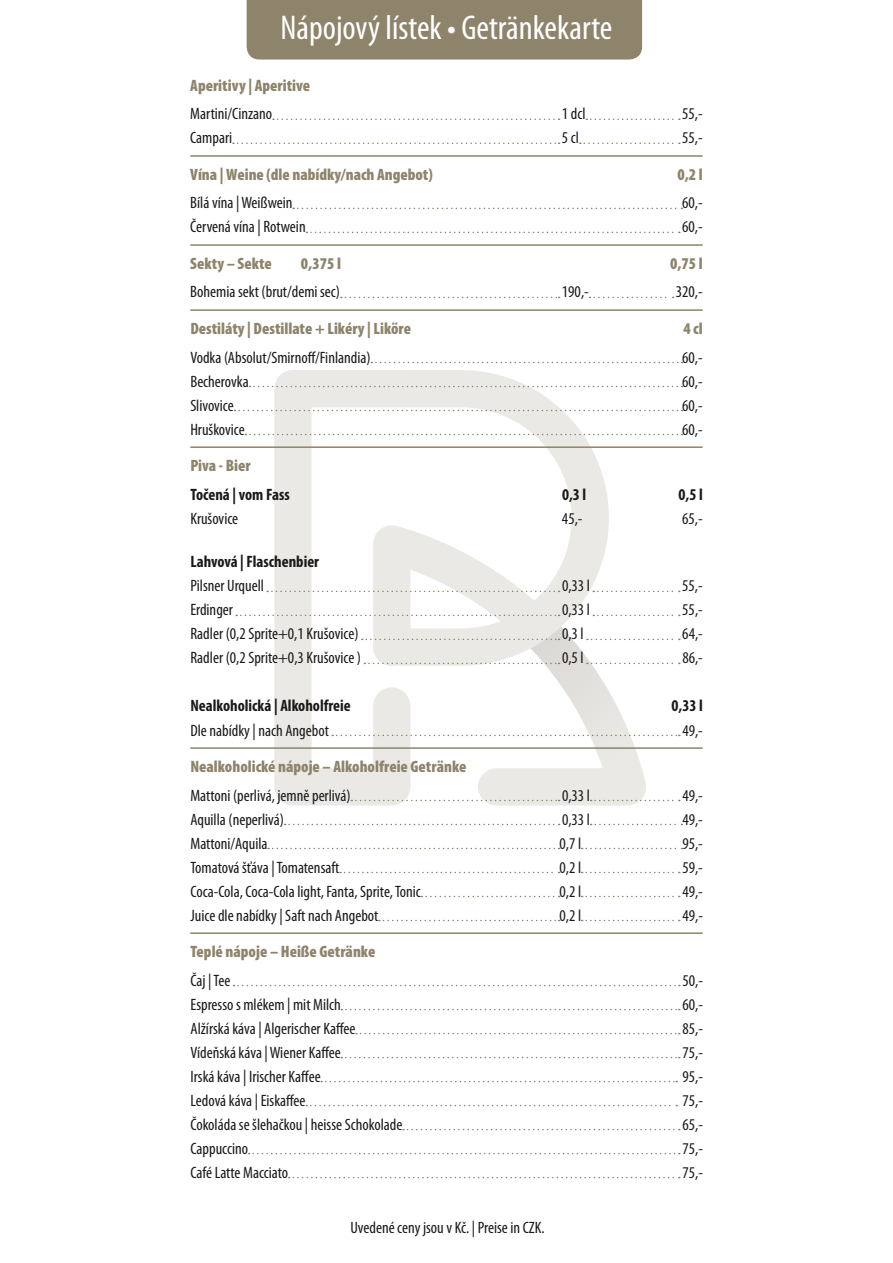
<style>
.page{position:relative;width:893px;height:1263px;background:#fff}
.page>*{position:absolute;margin:0;border:0;box-sizing:border-box;transform-origin:0 0}
.t1{font:condensed 34.5px "Myriad Pro";color:#fff}
.t2{font:condensed 16.5px "Myriad Pro";color:#1a1818}
.t3{font:900 condensed 16.5px "Myriad Pro";color:#8e846c}
.t4{font:700 condensed 16.5px "Myriad Pro";color:#1a1818}
</style>
<div class="page">
<svg style="left:274px;top:370px;width:335px;height:435px"></svg>
<svg style="left:373px;top:524px;width:273px;height:281px;fill:#ebe9e5"></svg>
<div style="left:247px;top:0;width:395px;height:60px;background:#8e846c"></div>
<svg style="left:273px;top:119px;width:287px;height:1px"></svg>
<svg style="left:586px;top:119px;width:94px;height:1px"></svg>
<svg style="left:233px;top:143px;width:327px;height:1px"></svg>
<svg style="left:580px;top:143px;width:100px;height:1px"></svg>
<hr style="left:190px;top:155px;width:513px;height:2px;background:#8e846c">
<svg style="left:293px;top:208px;width:389px;height:1px"></svg>
<svg style="left:306px;top:232px;width:374px;height:1px"></svg>
<hr style="left:190px;top:244px;width:513px;height:2px;background:#8e846c">
<svg style="left:341px;top:297px;width:219px;height:1px"></svg>
<svg style="left:589px;top:297px;width:84px;height:1px"></svg>
<hr style="left:190px;top:309px;width:513px;height:2px;background:#8e846c">
<svg style="left:371px;top:362px;width:311px;height:1px"></svg>
<svg style="left:249px;top:386px;width:433px;height:1px"></svg>
<svg style="left:235px;top:410px;width:447px;height:1px"></svg>
<svg style="left:245px;top:434px;width:437px;height:1px"></svg>
<hr style="left:190px;top:446px;width:513px;height:2px;background:#8e846c">
<svg style="left:267px;top:591px;width:293px;height:1px"></svg>
<svg style="left:593px;top:591px;width:87px;height:1px"></svg>
<svg style="left:236px;top:615px;width:324px;height:1px"></svg>
<svg style="left:593px;top:615px;width:87px;height:1px"></svg>
<svg style="left:332px;top:627px;width:348px;height:155px"></svg>
<hr style="left:190px;top:747px;width:513px;height:2px;background:#8e846c">
<svg style="left:351px;top:800px;width:209px;height:1px"></svg>
<svg style="left:591px;top:800px;width:89px;height:1px"></svg>
<svg style="left:285px;top:824px;width:275px;height:1px"></svg>
<svg style="left:591px;top:824px;width:91px;height:1px"></svg>
<svg style="left:268px;top:848px;width:292px;height:1px"></svg>
<svg style="left:582px;top:848px;width:100px;height:1px"></svg>
<svg style="left:340px;top:872px;width:220px;height:1px"></svg>
<svg style="left:582px;top:872px;width:98px;height:1px"></svg>
<svg style="left:421px;top:896px;width:139px;height:1px"></svg>
<svg style="left:582px;top:896px;width:98px;height:1px"></svg>
<svg style="left:379px;top:920px;width:181px;height:1px"></svg>
<svg style="left:582px;top:920px;width:98px;height:1px"></svg>
<hr style="left:190px;top:932px;width:513px;height:2px;background:#8e846c">
<svg style="left:233px;top:985px;width:447px;height:1px"></svg>
<svg style="left:341px;top:1009px;width:339px;height:1px"></svg>
<svg style="left:356px;top:1033px;width:324px;height:1px"></svg>
<svg style="left:341px;top:1057px;width:339px;height:1px"></svg>
<svg style="left:321px;top:1081px;width:356px;height:1px"></svg>
<svg style="left:306px;top:1105px;width:371px;height:1px"></svg>
<svg style="left:403px;top:1129px;width:277px;height:1px"></svg>
<svg style="left:249px;top:1153px;width:431px;height:1px"></svg>
<svg style="left:289px;top:1177px;width:391px;height:1px"></svg>
<h1 class="t1" style="left:281px;top:6px;width:333px">Nápojový lístek • Getränkekarte</h1>
<p class="t3" style="left:190px;top:75px;width:121px">Aperitivy | Aperitive</p>
<p class="t2" style="left:190px;top:104px;width:83px">Martini/Cinzano</p>
<p class="t2" style="left:562px;top:104px;width:25px">1 dcl</p>
<p class="t2" style="left:682px;top:104px;width:22px">55,-</p>
<p class="t2" style="left:190px;top:128px;width:43px">Campari</p>
<p class="t2" style="left:562px;top:128px;width:19px">5 cl</p>
<p class="t2" style="left:682px;top:128px;width:22px">55,-</p>
<p class="t3" style="left:190px;top:164px;width:244px">Vína | Weine (dle nabídky/nach Angebot)</p>
<p class="t3" style="left:677px;top:164px;width:27px">0,2 l</p>
<p class="t2" style="left:190px;top:193px;width:104px">Bílá vína | Weißwein</p>
<p class="t2" style="left:682px;top:193px;width:22px">60,-</p>
<p class="t2" style="left:190px;top:217px;width:117px">Červená vína | Rotwein</p>
<p class="t2" style="left:682px;top:217px;width:22px">60,-</p>
<p class="t3" style="left:190px;top:253px;width:83px">Sekty – Sekte</p>
<p class="t3" style="left:301px;top:253px;width:42px">0,375 l</p>
<p class="t3" style="left:670px;top:253px;width:34px">0,75 l</p>
<p class="t2" style="left:190px;top:282px;width:151px">Bohemia sekt (brut/demi sec)</p>
<p class="t2" style="left:562px;top:282px;width:28px">190,-</p>
<p class="t2" style="left:676px;top:282px;width:28px">320,-</p>
<p class="t3" style="left:190px;top:318px;width:222px">Destiláty | Destillate + Likéry | Liköre</p>
<p class="t3" style="left:683px;top:318px;width:21px">4 cl</p>
<p class="t2" style="left:190px;top:347px;width:182px">Vodka (Absolut/Smirnoff/Finlandia)</p>
<p class="t2" style="left:682px;top:347px;width:22px">60,-</p>
<p class="t2" style="left:190px;top:371px;width:60px">Becherovka</p>
<p class="t2" style="left:682px;top:371px;width:22px">60,-</p>
<p class="t2" style="left:190px;top:395px;width:45px">Slivovice</p>
<p class="t2" style="left:682px;top:395px;width:22px">60,-</p>
<p class="t2" style="left:190px;top:419px;width:56px">Hruškovice</p>
<p class="t2" style="left:682px;top:419px;width:22px">60,-</p>
<p class="t3" style="left:190px;top:455px;width:62px">Piva - Bier</p>
<p class="t4" style="left:190px;top:484px;width:101px">Točená | vom Fass</p>
<p class="t4" style="left:562px;top:484px;width:26px">0,3 l</p>
<p class="t4" style="left:678px;top:484px;width:26px">0,5 l</p>
<p class="t2" style="left:190px;top:508px;width:49px">Krušovice</p>
<p class="t2" style="left:562px;top:508px;width:22px">45,-</p>
<p class="t2" style="left:682px;top:508px;width:22px">65,-</p>
<p class="t4" style="left:190px;top:552px;width:130px">Lahvová | Flaschenbier</p>
<p class="t2" style="left:190px;top:576px;width:75px">Pilsner Urquell</p>
<p class="t2" style="left:562px;top:576px;width:30px">0,33 l</p>
<p class="t2" style="left:682px;top:576px;width:22px">55,-</p>
<p class="t2" style="left:190px;top:600px;width:44px">Erdinger</p>
<p class="t2" style="left:562px;top:600px;width:30px">0,33 l</p>
<p class="t2" style="left:682px;top:600px;width:22px">55,-</p>
<p class="t2" style="left:190px;top:624px;width:170px">Radler (0,2 Sprite+0,1 Krušovice)</p>
<p class="t2" style="left:562px;top:624px;width:23px">0,3 l</p>
<p class="t2" style="left:682px;top:624px;width:22px">64,-</p>
<p class="t2" style="left:190px;top:648px;width:172px">Radler (0,2 Sprite+0,3 Krušovice )</p>
<p class="t2" style="left:562px;top:648px;width:23px">0,5 l</p>
<p class="t2" style="left:682px;top:648px;width:22px">86,-</p>
<p class="t4" style="left:190px;top:696px;width:162px">Nealkoholická | Alkoholfreie</p>
<p class="t4" style="left:672px;top:696px;width:33px">0,33 l</p>
<p class="t2" style="left:190px;top:720px;width:140px">Dle nabídky | nach Angebot</p>
<p class="t2" style="left:682px;top:720px;width:22px">49,-</p>
<p class="t3" style="left:190px;top:756px;width:277px">Nealkoholické nápoje – Alkoholfreie Getränke</p>
<p class="t2" style="left:190px;top:785px;width:162px">Mattoni (perlivá, jemně perlivá)</p>
<p class="t2" style="left:562px;top:785px;width:30px">0,33 l</p>
<p class="t2" style="left:682px;top:785px;width:22px">49,-</p>
<p class="t2" style="left:190px;top:809px;width:95px">Aquilla (neperlivá)</p>
<p class="t2" style="left:562px;top:809px;width:30px">0,33 l</p>
<p class="t2" style="left:682px;top:809px;width:22px">49,-</p>
<p class="t2" style="left:190px;top:833px;width:79px">Mattoni/Aquila</p>
<p class="t2" style="left:559px;top:833px;width:23px">0,7 l</p>
<p class="t2" style="left:682px;top:833px;width:22px">95,-</p>
<p class="t2" style="left:190px;top:857px;width:150px">Tomatová šťáva | Tomatensaft</p>
<p class="t2" style="left:559px;top:857px;width:23px">0,2 l</p>
<p class="t2" style="left:682px;top:857px;width:22px">59,-</p>
<p class="t2" style="left:190px;top:881px;width:232px">Coca-Cola, Coca-Cola light, Fanta, Sprite, Tonic</p>
<p class="t2" style="left:559px;top:881px;width:23px">0,2 l</p>
<p class="t2" style="left:682px;top:881px;width:22px">49,-</p>
<p class="t2" style="left:191px;top:905px;width:189px">Juice dle nabídky | Saft nach Angebot</p>
<p class="t2" style="left:560px;top:905px;width:23px">0,2 l</p>
<p class="t2" style="left:682px;top:905px;width:22px">49,-</p>
<p class="t3" style="left:191px;top:941px;width:186px">Teplé nápoje – Heiße Getränke</p>
<p class="t2" style="left:191px;top:970px;width:41px">Čaj | Tee</p>
<p class="t2" style="left:682px;top:970px;width:22px">50,-</p>
<p class="t2" style="left:191px;top:994px;width:152px">Espresso s mlékem | mit Milch</p>
<p class="t2" style="left:682px;top:994px;width:22px">60,-</p>
<p class="t2" style="left:191px;top:1018px;width:166px">Alžírská káva | Algerischer Kaffee</p>
<p class="t2" style="left:682px;top:1018px;width:22px">85,-</p>
<p class="t2" style="left:191px;top:1042px;width:152px">Vídeňská káva | Wiener Kaffee</p>
<p class="t2" style="left:682px;top:1042px;width:22px">75,-</p>
<p class="t2" style="left:191px;top:1066px;width:132px">Irská káva | Irischer Kaffee</p>
<p class="t2" style="left:682px;top:1066px;width:22px">95,-</p>
<p class="t2" style="left:191px;top:1090px;width:117px">Ledová káva | Eiskaffee</p>
<p class="t2" style="left:682px;top:1090px;width:22px">75,-</p>
<p class="t2" style="left:191px;top:1114px;width:213px">Čokoláda se šlehačkou | heisse Schokolade</p>
<p class="t2" style="left:682px;top:1114px;width:22px">65,-</p>
<p class="t2" style="left:191px;top:1138px;width:59px">Cappuccino</p>
<p class="t2" style="left:682px;top:1138px;width:22px">75,-</p>
<p class="t2" style="left:191px;top:1162px;width:99px">Café Latte Macciato</p>
<p class="t2" style="left:682px;top:1162px;width:22px">75,-</p>
<p class="t2" style="left:351px;top:1218px;width:196px">Uvedené ceny jsou v Kč. | Preise in CZK.</p>
</div>
